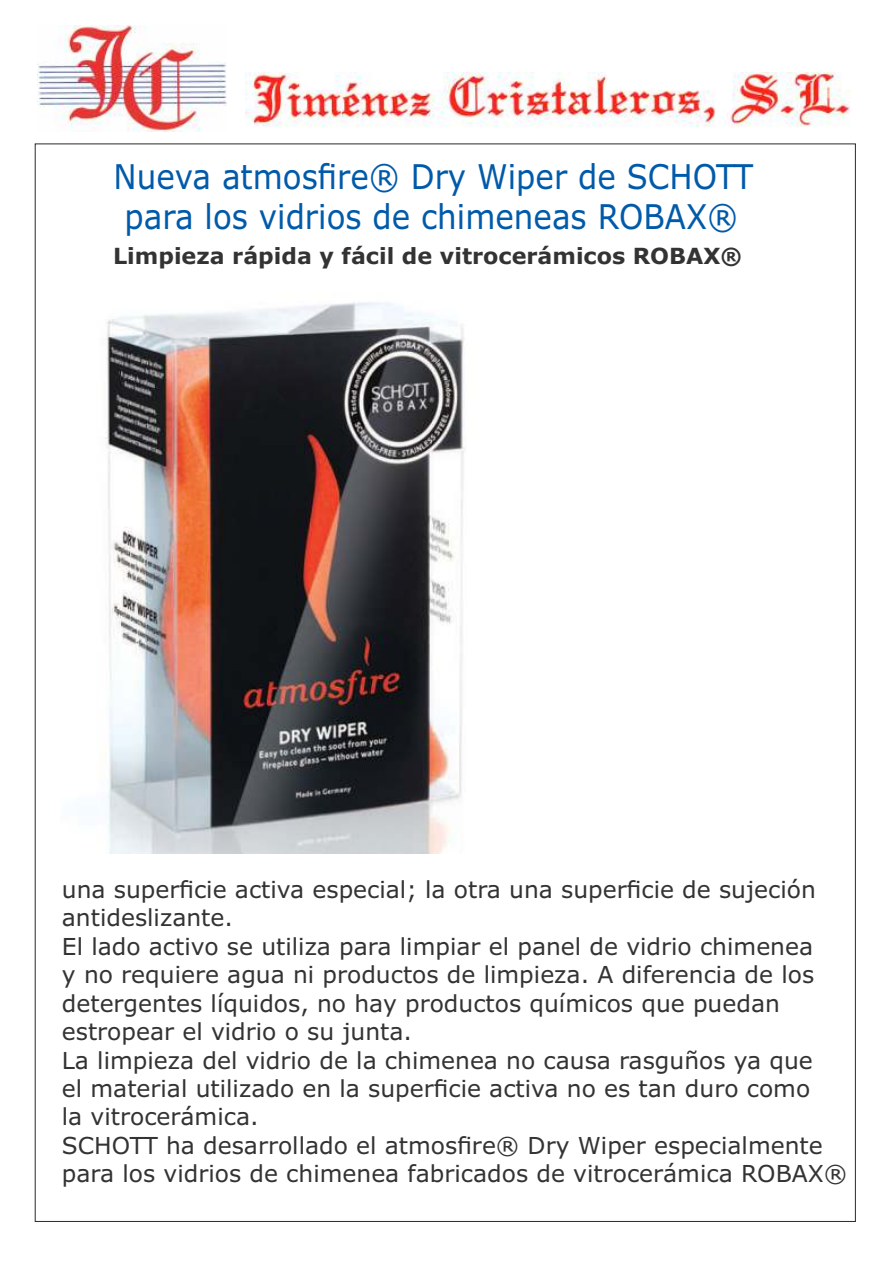
<style>
.page{position:relative;width:893px;height:1263px;background:#fff}
.page>*{position:absolute;margin:0;border:0;box-sizing:border-box;transform-origin:0 0}
.t1{font:34.05px/40.5px "Verdana";color:#005aaa;text-align:center;scale:.91 1}
.t2{font:23.4px/28.5px "Verdana";color:#333}
.t3{font:700 22.35px "Verdana";color:#333}
</style>
<div class="page">
<img style="left:105px;top:302px;width:360px;height:551px">
<img style="left:37px;top:25px;width:190px;height:107px">
<img style="left:246px;top:72px;width:605px;height:55px">
<h1 class="t1" style="left:114px;top:159px;width:705px">Nueva atmosfire® Dry Wiper de SCHOTT para los vidrios de chimeneas ROBAX®</h1>
<p class="t3" style="left:113px;top:246px;width:630px">Limpieza rápida y fácil de vitrocerámicos ROBAX®</p>
<p class="t2" style="left:62px;top:877px;width:787px">una superficie activa especial; la otra una superficie de sujeción antideslizante.<br>El lado activo se utiliza para limpiar el panel de vidrio chimenea<br>y no requiere agua ni productos de limpieza. A diferencia de los detergentes líquidos, no hay productos químicos que puedan estropear el vidrio o su junta.<br>La limpieza del vidrio de la chimenea no causa rasguños ya que<br>el material utilizado en la superficie activa no es tan duro como<br>la vitrocerámica.<br>SCHOTT ha desarrollado el atmosfire® Dry Wiper especialmente para los vidrios de chimenea fabricados de vitrocerámica ROBAX®</p>
</div>
